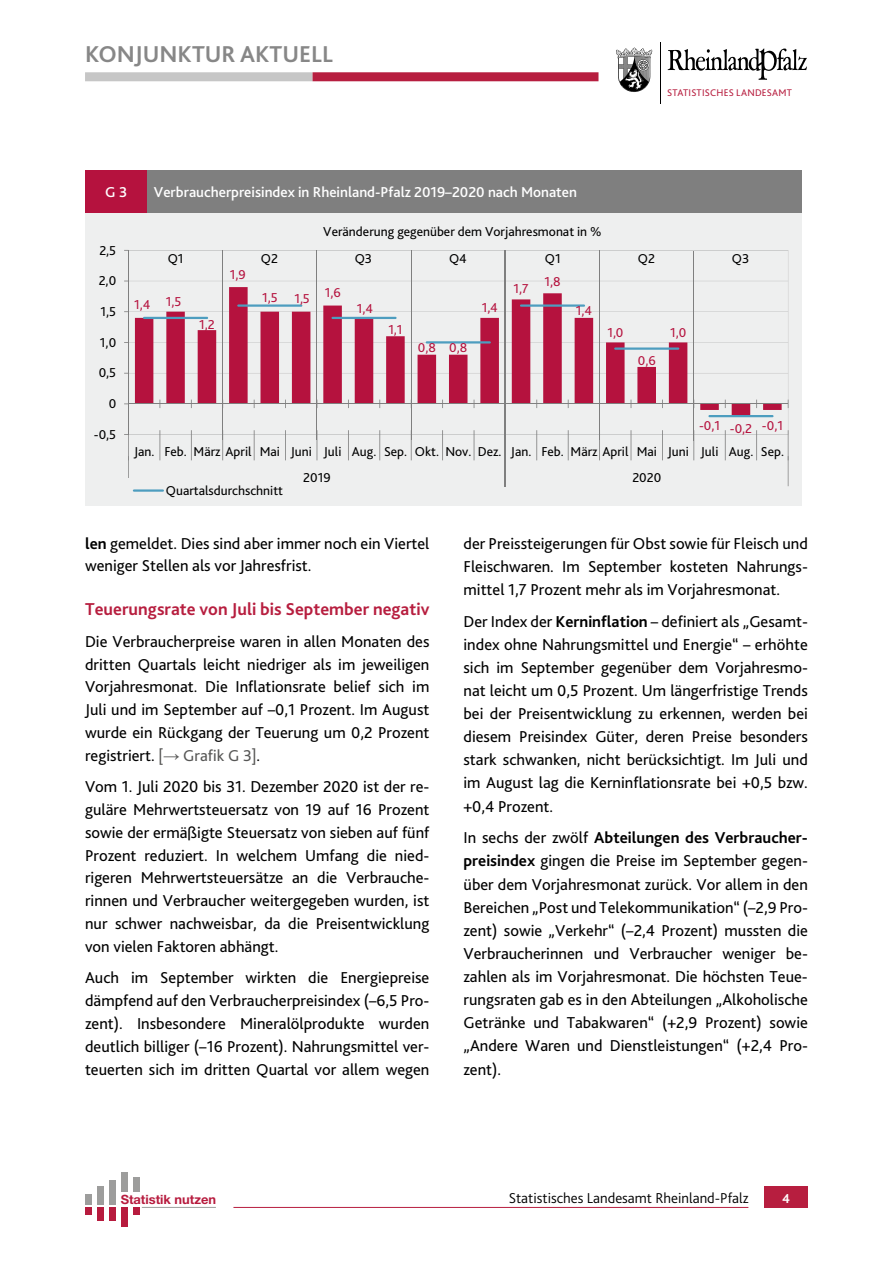
<style>
.page{position:relative;width:893px;height:1263px;background:#fff}
.page>*{position:absolute;margin:0;border:0;box-sizing:border-box;transform-origin:0 0}
.t1{font:700 24px "Bliss 2";color:#878787}
.t2{font:700 18px "Bliss 2";color:#b71e3f}
.t3{font:16.5px/23.1px "Bliss 2";color:#000;text-align:justify}
.t4{font:500 15px "Bliss 2";color:#fff}
.t5{font:300 15px "Bliss 2";color:#000}
.t6{font:13.5px/25.8px "Bliss 2";color:#000}
.t7{font:13.5px "Bliss 2";color:#b5123e}
.t8{font:700 13.5px "Bliss 2";color:#fff}
.t9{font:700 12.75px "Helvetica Neue LT";color:#b71b3e}
.t10{font:10.2px "Bliss 2";letter-spacing:.02em;color:#b71e3f}
.s1{font-weight:700}
.s2{color:#575756}
.s3{font-family:"Arial";color:#575756}
</style>
<div class="page">
<div style="left:85px;top:1206px;width:7px;height:9px;background:#b71b3e"></div>
<div style="left:97px;top:1206px;width:7px;height:15px;background:#b71b3e"></div>
<div style="left:109px;top:1206px;width:7px;height:15px;background:#b71b3e"></div>
<div style="left:121px;top:1206px;width:7px;height:21px;background:#b71b3e"></div>
<div style="left:133px;top:1206px;width:7px;height:9px;background:#b71b3e"></div>
<div style="left:85px;top:1194px;width:7px;height:11px;background:#9d9d9c"></div>
<div style="left:97px;top:1186px;width:7px;height:19px;background:#9d9d9c"></div>
<div style="left:133px;top:1178px;width:7px;height:27px;background:#9d9d9c"></div>
<div style="left:121px;top:1172px;width:7px;height:33px;background:#9d9d9c"></div>
<div style="left:109px;top:1180px;width:7px;height:25px;background:#9d9d9c"></div>
<hr style="left:85px;top:1205px;width:141px;height:2px;background:#fff">
<div style="left:118px;top:1193px;width:99px;height:14px;background:#fff"></div>
<hr style="left:142px;top:1207px;width:73px;height:1px;background:#9d9d9c">
<hr style="left:233px;top:1207px;width:515px;height:1px;background:#b71e3f">
<div style="left:764px;top:1186px;width:44px;height:22px;background:#b71e3f"></div>
<div style="left:85px;top:170px;width:717px;height:336px;background:#eeefef"></div>
<svg style="left:129px;top:250px;width:659px;height:185px"></svg>
<svg style="left:135px;top:287px;width:647px;height:129px"></svg>
<hr style="left:128px;top:250px;width:1px;height:184px;background:#7f7f7f">
<hr style="left:128px;top:403px;width:660px;height:1px;background:#7f7f7f">
<hr style="left:128px;top:430px;width:1px;height:30px;background:#7f7f7f">
<hr style="left:159px;top:430px;width:1px;height:30px;background:#7f7f7f">
<hr style="left:191px;top:430px;width:1px;height:30px;background:#7f7f7f">
<hr style="left:222px;top:430px;width:1px;height:30px;background:#7f7f7f">
<hr style="left:254px;top:430px;width:1px;height:30px;background:#7f7f7f">
<hr style="left:285px;top:430px;width:1px;height:30px;background:#7f7f7f">
<hr style="left:317px;top:430px;width:1px;height:30px;background:#7f7f7f">
<hr style="left:348px;top:430px;width:1px;height:30px;background:#7f7f7f">
<hr style="left:379px;top:430px;width:1px;height:30px;background:#7f7f7f">
<hr style="left:411px;top:430px;width:1px;height:30px;background:#7f7f7f">
<hr style="left:442px;top:430px;width:1px;height:30px;background:#7f7f7f">
<hr style="left:474px;top:430px;width:1px;height:30px;background:#7f7f7f">
<hr style="left:536px;top:430px;width:1px;height:30px;background:#7f7f7f">
<hr style="left:568px;top:430px;width:1px;height:30px;background:#7f7f7f">
<hr style="left:599px;top:430px;width:1px;height:30px;background:#7f7f7f">
<hr style="left:631px;top:430px;width:1px;height:30px;background:#7f7f7f">
<hr style="left:662px;top:430px;width:1px;height:30px;background:#7f7f7f">
<hr style="left:693px;top:430px;width:1px;height:30px;background:#7f7f7f">
<hr style="left:725px;top:430px;width:1px;height:30px;background:#7f7f7f">
<hr style="left:756px;top:430px;width:1px;height:30px;background:#7f7f7f">
<hr style="left:788px;top:430px;width:1px;height:30px;background:#7f7f7f">
<hr style="left:128px;top:456px;width:1px;height:30px;background:#7f7f7f">
<hr style="left:788px;top:456px;width:1px;height:30px;background:#7f7f7f">
<hr style="left:143px;top:317px;width:65px;height:2px;background:#4d9dbf">
<hr style="left:237px;top:304px;width:65px;height:3px;background:#4d9dbf">
<hr style="left:331px;top:317px;width:66px;height:2px;background:#4d9dbf">
<hr style="left:426px;top:341px;width:65px;height:2px;background:#4d9dbf">
<hr style="left:520px;top:304px;width:65px;height:3px;background:#4d9dbf">
<hr style="left:614px;top:347px;width:65px;height:3px;background:#4d9dbf">
<hr style="left:708px;top:415px;width:65px;height:2px;background:#4d9dbf">
<div style="left:114px;top:478px;width:184px;height:25px;background:#eeefef"></div>
<hr style="left:133px;top:489px;width:31px;height:3px;background:#4d9dbf">
<div style="left:85px;top:170px;width:63px;height:42px;background:#b5123e"></div>
<div style="left:147px;top:170px;width:655px;height:42px;background:#7f7f7f"></div>
<hr style="left:222px;top:250px;width:1px;height:190px;background:#7f7f7f">
<hr style="left:504px;top:250px;width:2px;height:236px;background:#7f7f7f">
<hr style="left:693px;top:251px;width:1px;height:189px;background:#7f7f7f">
<hr style="left:599px;top:250px;width:1px;height:190px;background:#7f7f7f">
<hr style="left:411px;top:250px;width:1px;height:190px;background:#7f7f7f">
<hr style="left:316px;top:250px;width:1px;height:190px;background:#7f7f7f">
<div style="left:85px;top:72px;width:228px;height:9px;background:#c6c6c6"></div>
<div style="left:313px;top:72px;width:285px;height:9px;background:#b71e3f"></div>
<svg style="left:668px;top:48px;width:139px;height:32px"></svg>
<svg style="left:616px;top:47px;width:36px;height:45px"></svg>
<hr style="left:660px;top:42px;width:1px;height:62px;background:#000">
<h1 class="t1" style="left:85px;top:39px;width:249px">KONJUNKTUR AKTUELL</h1>
<p class="t4" style="left:105px;top:182px;width:23px">G 3</p>
<p class="t4" style="left:154px;top:182px;width:425px">Verbraucherpreisindex in Rheinland-Pfalz 2019–2020 nach Monaten</p>
<p class="t6" style="left:323px;top:218px;width:280px">Veränderung gegenüber dem Vorjahresmonat in %</p>
<p class="t10" style="left:667px;top:86px;width:126px">STATISTISCHES LANDESAMT</p>
<p class="t6" style="left:99px;top:237px;width:18px">2,5</p>
<p class="t6" style="left:99px;top:267px;width:19px">2,0</p>
<p class="t6" style="left:101px;top:298px;width:17px">1,5</p>
<p class="t6" style="left:100px;top:329px;width:18px">1,0</p>
<p class="t6" style="left:99px;top:360px;width:19px">0,5</p>
<p class="t6" style="left:109px;top:390px;width:9px">0</p>
<p class="t6" style="left:94px;top:421px;width:24px">-0,5</p>
<p class="t6" style="left:168px;top:245px;width:17px">Q1</p>
<p class="t6" style="left:261px;top:245px;width:19px">Q2</p>
<p class="t6" style="left:355px;top:245px;width:19px">Q3</p>
<p class="t6" style="left:449px;top:245px;width:19px">Q4</p>
<p class="t6" style="left:545px;top:245px;width:17px">Q1</p>
<p class="t6" style="left:638px;top:245px;width:19px">Q2</p>
<p class="t6" style="left:732px;top:245px;width:19px">Q3</p>
<p class="t7" style="left:134px;top:295px;width:48px">1,4 1,5</p>
<p class="t7" style="left:199px;top:316px;width:17px">1,2</p>
<p class="t7" style="left:230px;top:266px;width:17px">1,9</p>
<p class="t7" style="left:262px;top:289px;width:80px">1,5 1,5 1,6</p>
<p class="t7" style="left:357px;top:301px;width:18px">1,4</p>
<p class="t7" style="left:388px;top:321px;width:16px">1,1</p>
<p class="t7" style="left:418px;top:339px;width:51px">0,8 0,8</p>
<p class="t7" style="left:482px;top:299px;width:18px">1,4</p>
<p class="t7" style="left:514px;top:280px;width:17px">1,7</p>
<p class="t7" style="left:544px;top:273px;width:18px">1,8</p>
<p class="t7" style="left:576px;top:303px;width:18px">1,4</p>
<p class="t7" style="left:607px;top:324px;width:18px">1,0</p>
<p class="t7" style="left:638px;top:352px;width:19px">0,6</p>
<p class="t7" style="left:670px;top:324px;width:18px">1,0</p>
<p class="t7" style="left:699px;top:417px;width:85px">-0,1 -0,2 -0,1</p>
<p class="t6" style="left:303px;top:438px;width:482px;text-indent:-169px">Jan. Feb. März April Mai Juni Juli Aug. Sep. Okt. Nov. Dez. Jan. Feb. März April Mai Juni Juli Aug. Sep.<br>2019</p>
<p class="t6" style="left:632px;top:464px;width:30px">2020</p>
<p class="t6" style="left:166px;top:477px;width:119px">Quartalsdurchschnitt</p>
<p class="t3" style="left:85px;top:531px;width:346px"><span class="s1">len</span> gemeldet. Dies sind aber immer noch ein Viertel weniger Stellen als vor Jahresfrist.</p>
<p class="t2" style="left:85px;top:598px;width:346px">Teuerungsrate von Juli bis September negativ</p>
<p class="t3" style="left:85px;top:629px;width:346px">Die Verbraucherpreise waren in allen Monaten des dritten Quartals leicht niedriger als im jeweiligen Vorjahresmonat. Die Inflationsrate belief sich im Juli und im September auf –0,1 Prozent. Im August wurde ein Rückgang der Teuerung um 0,2 Prozent registriert. <span class="s2">[</span><span class="s3">→</span> <span class="s2">Grafik G 3]</span>.</p>
<p class="t3" style="left:85px;top:775px;width:346px">Vom 1. Juli 2020 bis 31. Dezember 2020 ist der re&shy;guläre Mehrwertsteuersatz von 19 auf 16 Prozent sowie der ermäßigte Steuersatz von sieben auf fünf Prozent reduziert. In welchem Umfang die nied&shy;rigeren Mehrwertsteuersätze an die Verbrauche&shy;rinnen und Verbraucher weitergegeben wurden, ist nur schwer nachweisbar, da die Preisentwicklung von vielen Faktoren abhängt.</p>
<p class="t3" style="left:85px;top:966px;width:346px">Auch im September wirkten die Energiepreise dämpfend auf den Verbraucherpreisindex (–6,5 Pro&shy;zent). Insbesondere Mineralölprodukte wurden deutlich billiger (–16 Prozent). Nahrungsmittel ver&shy;teuerten sich im dritten Quartal vor allem wegen</p>
<p class="t3" style="left:463px;top:531px;width:346px">der Preissteigerungen für Obst sowie für Fleisch und Fleischwaren. Im September kosteten Nahrungs&shy;mittel 1,7 Prozent mehr als im Vorjahresmonat.</p>
<p class="t3" style="left:463px;top:609px;width:346px">Der Index der <span class="s1">Kerninflation</span> – definiert als „Gesamt&shy;index ohne Nahrungsmittel und Energie“ – erhöhte sich im September gegenüber dem Vorjahresmo&shy;nat leicht um 0,5 Prozent. Um längerfristige Trends bei der Preisentwicklung zu erkennen, werden bei diesem Preisindex Güter, deren Preise besonders stark schwanken, nicht berücksichtigt. Im Juli und im August lag die Kerninflationsrate bei +0,5 bzw. +0,4 Prozent.</p>
<p class="t3" style="left:463px;top:826px;width:346px">In sechs der zwölf <span class="s1">Abteilungen des Verbraucher&shy;preisindex</span> gingen die Preise im September gegen&shy;über dem Vorjahresmonat zurück. Vor allem in den Bereichen „Post und Telekommunikation“ (–2,9 Pro&shy;zent) sowie „Verkehr“ (–2,4 Prozent) mussten die Verbraucherinnen und Verbraucher weniger be&shy;zahlen als im Vorjahresmonat. Die höchsten Teue&shy;rungsraten gab es in den Abteilungen „Alkoholische Getränke und Tabakwaren“ (+2,9 Prozent) sowie „Andere Waren und Dienstleistungen“ (+2,4 Pro&shy;zent).</p>
<p class="t9" style="left:121px;top:1192px;width:97px">Statistik nutzen</p>
<p class="t5" style="left:509px;top:1188px;width:241px">Statistisches Landesamt Rheinland-Pfalz</p>
<p class="t8" style="left:782px;top:1190px;width:9px">4</p>
</div>
